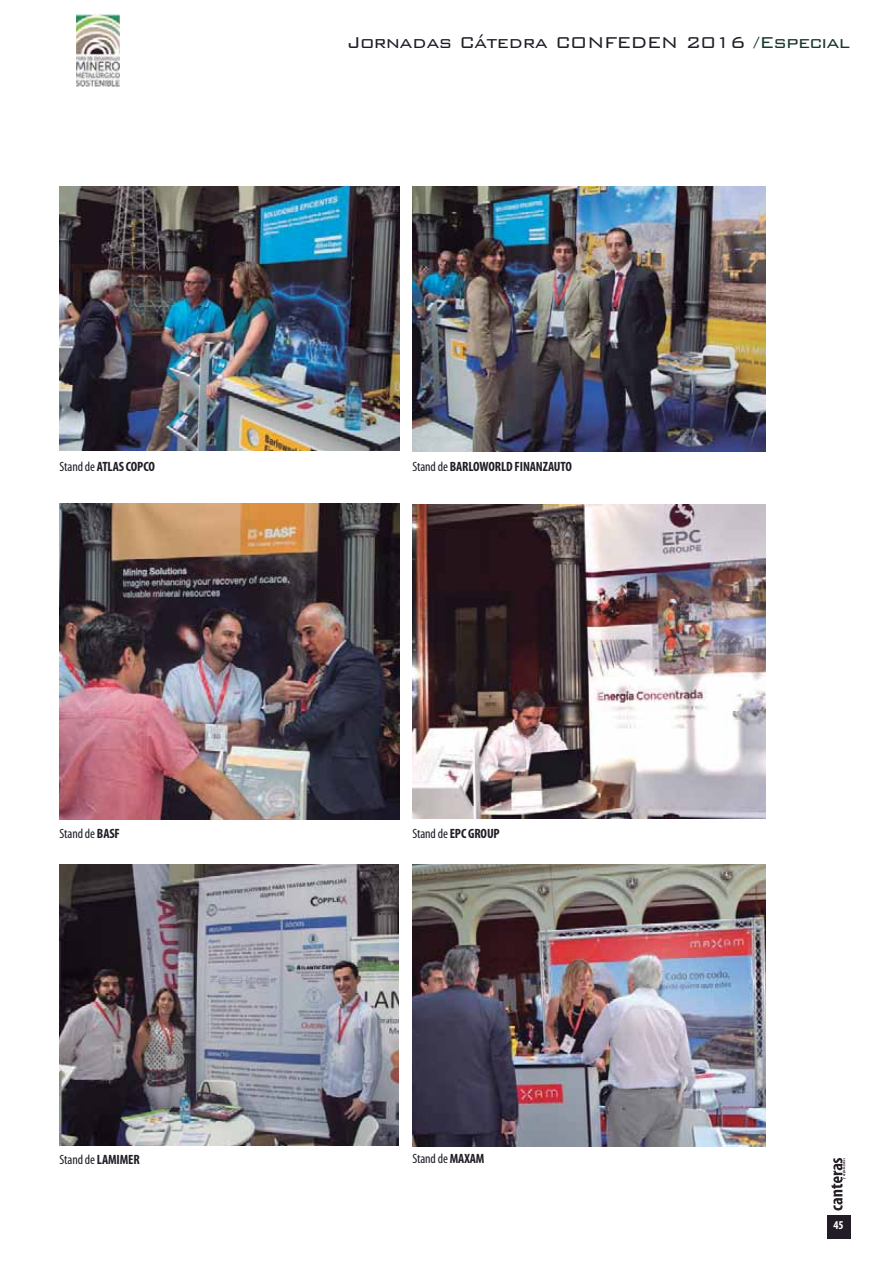
<style>
.page{position:relative;width:893px;height:1263px;background:#fff}
.page>*{position:absolute;margin:0;border:0;box-sizing:border-box;transform-origin:0 0}
.t1{font:300 21px "Bank Gothic";letter-spacing:-.035em;color:#211c25}
.t2{font:700 condensed 13.5px "Myriad";letter-spacing:-.01em;color:#211c25}
.t3{font:condensed 13.5px "Myriad";letter-spacing:-.01em;color:#211c25}
.t4{font:700 condensed 12px "Myriad";color:#fff}
.t5{font:700 condensed 3.45px "Myriad";letter-spacing:.045em;color:#261f26}
.s1{color:#183730}
.s2{font-weight:400}
.s3{font-weight:700}
</style>
<div class="page">
<div style="left:827px;top:1216px;width:23px;height:23px;background:#211c25"></div>
<svg style="left:831px;top:1158px;width:11px;height:52px"></svg>
<img style="left:76px;top:14px;width:44px;height:73px">
<img style="left:60px;top:187px;width:340px;height:264px">
<img style="left:412px;top:187px;width:353px;height:265px">
<img style="left:60px;top:504px;width:340px;height:315px">
<img style="left:412px;top:505px;width:353px;height:314px">
<img style="left:60px;top:864px;width:339px;height:282px">
<img style="left:412px;top:864px;width:353px;height:282px">
<h1 class="t1" style="left:347px;top:28px;width:505px">Jornadas Cátedra CONFEDEN 2016 <span class="s1">/Especial</span></h1>
<p class="t2" style="left:60px;top:462px;width:97px"><span class="s2">Stand de</span> ATLAS COPCO</p>
<p class="t2" style="left:412px;top:462px;width:161px"><span class="s2">Stand de</span> BARLOWORLD FINANZAUTO</p>
<p class="t3" style="left:60px;top:828px;width:62px">Stand de <span class="s3">BASF</span></p>
<p class="t2" style="left:412px;top:829px;width:89px"><span class="s2">Stand de</span> EPC GROUP</p>
<p class="t3" style="left:60px;top:1154px;width:82px">Stand de <span class="s3">LAMIMER</span></p>
<p class="t3" style="left:412px;top:1153px;width:74px">Stand de <span class="s3">MAXAM</span></p>
<p class="t5" style="left:843px;top:1179px;width:22px;rotate:-90deg">y explotaciones</p>
<p class="t4" style="left:833px;top:1221px;width:12px">45</p>
</div>
